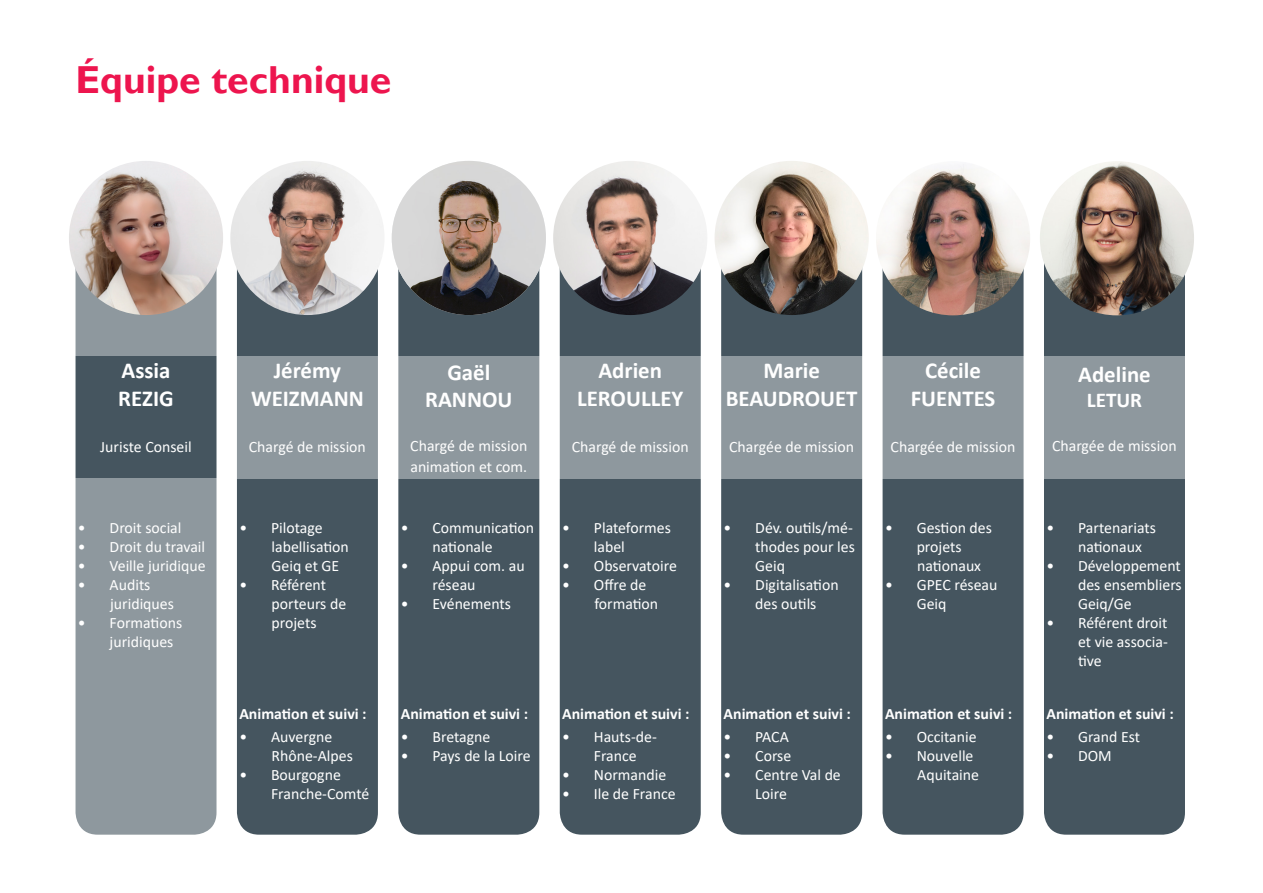
<style>
.page{position:relative;width:1263px;height:893px;background:#fff}
.page>*{position:absolute;margin:0;border:0;box-sizing:border-box;transform-origin:0 0}
.TITRE{font:700 39px "Gill Sans";color:#ed154e}
.t1{font:700 22.8px "Calibri";color:#fff}
.t2{font:700 21.15px "Calibri";color:#fff}
.t3{font:15.75px/19px "Calibri";color:#fff}
.t4{font:700 15.75px "Calibri";color:#fff}
</style>
<div class="page">
<div style="left:76px;top:243px;width:140px;height:592px;background:#45555f;border-radius:22px"></div>
<div style="left:237px;top:243px;width:141px;height:592px;background:#45555f;border-radius:22px"></div>
<div style="left:398px;top:243px;width:141px;height:592px;background:#45555f;border-radius:22px"></div>
<div style="left:560px;top:243px;width:141px;height:592px;background:#45555f;border-radius:22px"></div>
<div style="left:721px;top:243px;width:141px;height:592px;background:#45555f;border-radius:22px"></div>
<div style="left:882px;top:243px;width:141px;height:592px;background:#45555f;border-radius:22px"></div>
<div style="left:1044px;top:243px;width:141px;height:592px;background:#45555f;border-radius:22px"></div>
<img style="left:230px;top:161px;width:154px;height:154px;border-radius:77px">
<img style="left:392px;top:161px;width:154px;height:154px;border-radius:77px">
<img style="left:553px;top:161px;width:154px;height:154px;border-radius:77px">
<img style="left:714px;top:161px;width:155px;height:154px;border-radius:77px">
<img style="left:876px;top:161px;width:154px;height:154px;border-radius:77px">
<img style="left:1040px;top:161px;width:154px;height:154px;border-radius:77px">
<svg style="left:237px;top:356px;width:948px;height:123px;background:#9aa3a8"></svg>
<div style="left:75px;top:479px;width:142px;height:356px;background:#8e989e"></div>
<svg style="left:69px;top:161px;width:154px;height:195px;fill:#8e989e"></svg>
<img style="left:69px;top:161px;width:154px;height:154px;border-radius:77px">
<p class="TITRE" style="left:76px;top:57px;width:317px">Équipe technique</p>
<p class="t1" style="left:122px;top:355px;width:50px">Assia</p>
<p class="t1" style="left:118px;top:382px;width:57px">REZIG</p>
<p class="t3" style="left:100px;top:437px;width:93px">Juriste Conseil</p>
<p class="t3" style="left:78px;top:518px;width:105px">• Droit social</p>
<p class="t3" style="left:78px;top:537px;width:129px">• Droit du travail</p>
<p class="t3" style="left:78px;top:556px;width:129px">• Veille juridique</p>
<p class="t3" style="left:78px;top:575px;width:74px">• Audits</p>
<p class="t3" style="left:110px;top:594px;width:65px">juridiques</p>
<p class="t3" style="left:110px;top:613px;width:74px;text-indent:-32px">• Formations juridiques</p>
<p class="t1" style="left:274px;top:355px;width:69px">Jérémy</p>
<p class="t1" style="left:251px;top:382px;width:114px">WEIZMANN</p>
<p class="t3" style="left:249px;top:437px;width:119px">Chargé de mission</p>
<p class="t3" style="left:239px;top:518px;width:85px">• Pilotage</p>
<p class="t3" style="left:272px;top:537px;width:79px">labellisation</p>
<p class="t3" style="left:272px;top:556px;width:69px">Geiq et GE</p>
<p class="t3" style="left:239px;top:575px;width:88px">• Référent</p>
<p class="t3" style="left:272px;top:594px;width:76px">porteurs de</p>
<p class="t3" style="left:272px;top:613px;width:46px">projets</p>
<p class="t4" style="left:239px;top:702px;width:129px">Animation et suivi :</p>
<p class="t3" style="left:239px;top:727px;width:94px">• Auvergne</p>
<p class="t3" style="left:272px;top:746px;width:83px">Rhône-Alpes</p>
<p class="t3" style="left:271px;top:765px;width:100px;text-indent:-32px">• Bourgogne<br>Franche-Comté</p>
<p class="t1" style="left:447px;top:356px;width:44px">Gaël</p>
<p class="t1" style="left:425px;top:383px;width:89px">RANNOU</p>
<p class="t3" style="left:410px;top:435px;width:119px;line-height:21.1px">Chargé de mission animation et com.</p>
<p class="t3" style="left:432px;top:518px;width:103px;text-indent:-32px">• Communication nationale</p>
<p class="t3" style="left:432px;top:556px;width:94px;text-indent:-32px">• Appui com. au réseau</p>
<p class="t3" style="left:401px;top:594px;width:112px">• Evénements</p>
<p class="t1" style="left:598px;top:355px;width:65px">Adrien</p>
<p class="t1" style="left:577px;top:382px;width:108px">LEROULLEY</p>
<p class="t3" style="left:572px;top:437px;width:119px">Chargé de mission</p>
<p class="t3" style="left:594px;top:518px;width:79px;text-indent:-32px">• Plateformes label</p>
<p class="t3" style="left:562px;top:556px;width:116px">• Observatoire</p>
<p class="t3" style="left:562px;top:575px;width:86px">• Offre de</p>
<p class="t3" style="left:594px;top:594px;width:65px">formation</p>
<p class="t4" style="left:401px;top:702px;width:129px">Animation et suivi :</p>
<p class="t3" style="left:401px;top:727px;width:91px">• Bretagne</p>
<p class="t3" style="left:401px;top:746px;width:131px">• Pays de la Loire</p>
<p class="t4" style="left:562px;top:702px;width:129px">Animation et suivi :</p>
<p class="t3" style="left:594px;top:727px;width:65px;text-indent:-32px">• Hauts-de-<br>France</p>
<p class="t3" style="left:562px;top:765px;width:106px">• Normandie</p>
<p class="t3" style="left:562px;top:784px;width:115px">• Ile de France</p>
<p class="t1" style="left:763px;top:355px;width:58px">Marie</p>
<p class="t1" style="left:726px;top:382px;width:133px">BEAUDROUET</p>
<p class="t3" style="left:729px;top:437px;width:126px">Chargée de mission</p>
<p class="t3" style="left:755px;top:518px;width:101px;text-indent:-32px">• Dév. outils/mé&shy;thodes pour les<br>Geiq</p>
<p class="t3" style="left:724px;top:575px;width:117px;text-align:center">• Digitalisation des outils</p>
<p class="t1" style="left:925px;top:355px;width:57px">Cécile</p>
<p class="t1" style="left:911px;top:382px;width:86px">FUENTES</p>
<p class="t3" style="left:890px;top:437px;width:126px">Chargée de mission</p>
<p class="t3" style="left:885px;top:518px;width:108px;text-align:center">• Gestion des projets</p>
<p class="t3" style="left:917px;top:556px;width:65px">nationaux</p>
<p class="t3" style="left:917px;top:575px;width:82px;text-indent:-32px">• GPEC réseau<br>Geiq</p>
<p class="t4" style="left:724px;top:702px;width:129px">Animation et suivi :</p>
<p class="t3" style="left:724px;top:727px;width:67px">• PACA</p>
<p class="t3" style="left:724px;top:746px;width:69px">• Corse</p>
<p class="t3" style="left:755px;top:765px;width:87px;text-indent:-32px">• Centre Val de<br>Loire</p>
<p class="t4" style="left:885px;top:702px;width:129px">Animation et suivi :</p>
<p class="t3" style="left:885px;top:727px;width:93px">• Occitanie</p>
<p class="t3" style="left:885px;top:746px;width:90px">• Nouvelle</p>
<p class="t3" style="left:917px;top:765px;width:63px">Aquitaine</p>
<p class="t1" style="left:1078px;top:358px;width:74px">Adeline</p>
<p class="t2" style="left:1087px;top:385px;width:57px">LETUR</p>
<p class="t3" style="left:1052px;top:436px;width:126px">Chargée de mission</p>
<p class="t3" style="left:1078px;top:518px;width:79px;text-indent:-32px">• Partenariats nationaux</p>
<p class="t3" style="left:1078px;top:556px;width:105px;text-align:justify;text-indent:-32px">• Développement des ensembliers Geiq/Ge</p>
<p class="t3" style="left:1078px;top:613px;width:91px;text-align:justify;text-indent:-32px">• Référent droit et vie associa&shy;tive</p>
<p class="t4" style="left:1046px;top:702px;width:129px">Animation et suivi :</p>
<p class="t3" style="left:1046px;top:727px;width:95px">• Grand Est</p>
<p class="t3" style="left:1046px;top:746px;width:67px">• DOM</p>
</div>
